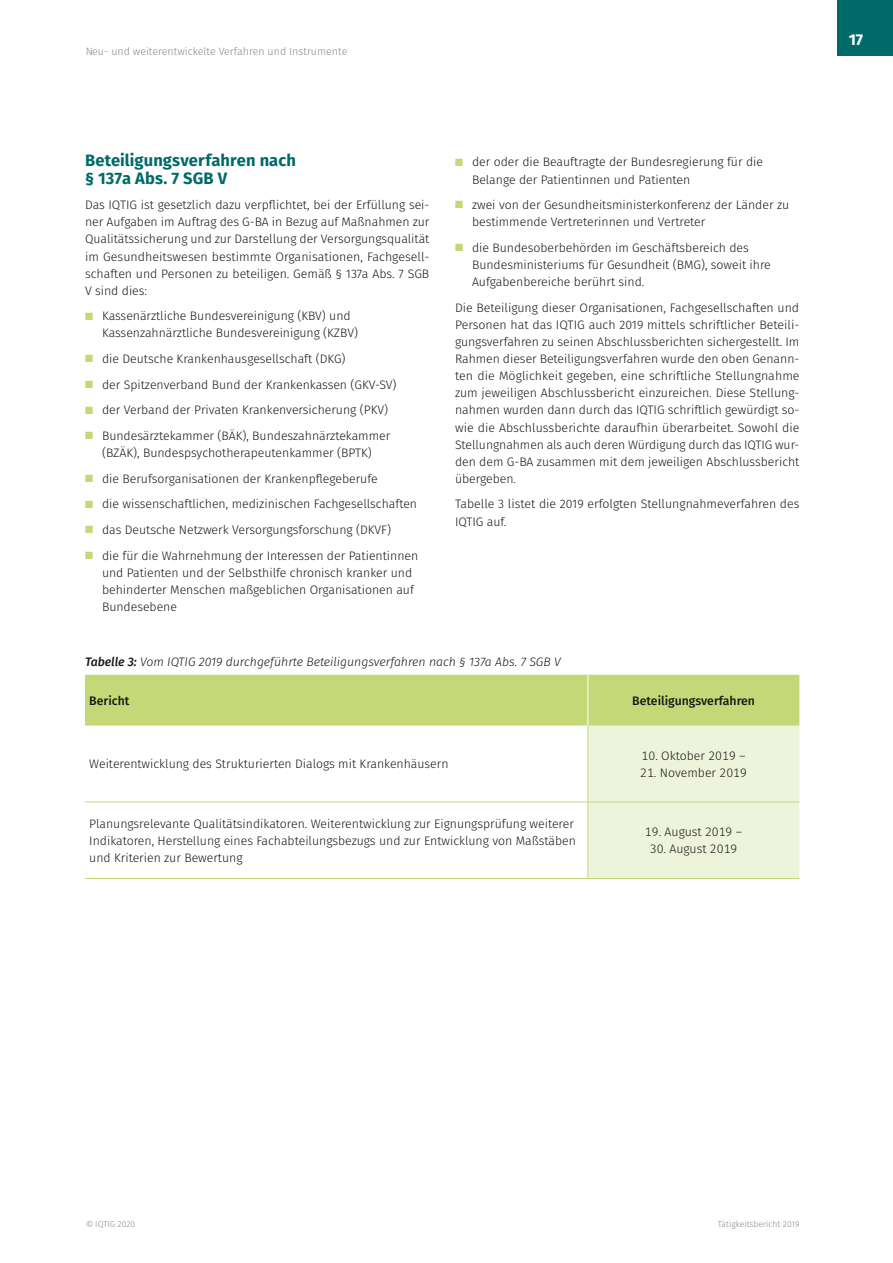
<style>
.page{position:relative;width:893px;height:1263px;background:#fff}
.page>*{position:absolute;margin:0;border:0;box-sizing:border-box;transform-origin:0 0}
.t1{font:700 16.5px/17.1px "Fira Sans";letter-spacing:.005em;color:#006a6a}
.t2{font:700 15.6px "Fira Sans";color:#fff}
.Tabelle_1_light{font:300 12.3px/17.1px "Fira Sans";color:#181716}
.t3{font:italic 300 12.3px "Fira Sans";color:#181716}
.Tabelle_1_bold{font:500 12.3px "Fira Sans";color:#181716}
.t4{font:300 10.65px "Fira Sans";color:#868786}
.t5{font:300 8.55px "Fira Sans";color:#868786}
.s1{color:#c5d877}
.s2{font-weight:500}
.s3{font-size:9.75px}
</style>
<div class="page">
<div style="left:838px;top:0;width:55px;height:55px;background:#006a6a"></div>
<svg style="left:85px;top:675px;width:714px;height:203px"></svg>
<hr style="left:85px;top:801px;width:503px;height:1px;background:#c5d877">
<hr style="left:588px;top:801px;width:211px;height:1px;background:#c5d877">
<hr style="left:587px;top:675px;width:1px;height:51px;background:#fff">
<hr style="left:85px;top:878px;width:503px;height:1px;background:#c5d877">
<hr style="left:587px;top:726px;width:1px;height:75px;background:#c5d877">
<hr style="left:587px;top:802px;width:1px;height:76px;background:#c5d877">
<hr style="left:588px;top:878px;width:211px;height:1px;background:#c5d877">
<p class="t4" style="left:85px;top:44px;width:264px">Neu- und weiterentwickelte Verfahren und Instrumente</p>
<h2 class="t1" style="left:85px;top:151px;width:212px">Beteiligungsverfahren nach § 137a Abs. 7 SGB V</h2>
<p class="Tabelle_1_light" style="left:85px;top:196px;width:346px;text-align:justify">Das IQTIG ist gesetzlich dazu verpflichtet, bei der Erfüllung sei&shy;ner Aufgaben im Auftrag des G-BA in Bezug auf Maßnahmen zur Qualitätssicherung und zur Darstellung der Versorgungsqualität im Gesundheitswesen bestimmte Organisationen, Fachgesell&shy;schaften und Personen zu beteiligen. Gemäß § 137a Abs. 7 SGB V sind dies:</p>
<p class="Tabelle_1_light" style="left:102px;top:307px;width:258px;text-indent:-17px"><span class="s1">■</span> Kassenärztliche Bundesvereinigung (KBV) und<br>Kassenzahnärztliche Bundesvereinigung (KZBV)</p>
<p class="Tabelle_1_light" style="left:85px;top:350px;width:262px"><span class="s1">■</span> die Deutsche Krankenhausgesellschaft (DKG)</p>
<p class="Tabelle_1_light" style="left:85px;top:376px;width:313px"><span class="s1">■</span> der Spitzenverband Bund der Krankenkassen (GKV-SV)</p>
<p class="Tabelle_1_light" style="left:85px;top:401px;width:305px"><span class="s1">■</span> der Verband der Privaten Krankenversicherung (PKV)</p>
<p class="Tabelle_1_light" style="left:85px;top:427px;width:307px;text-align:center"><span class="s1">■</span> Bundesärztekammer (BÄK), Bundeszahnärztekammer (BZÄK), Bundespsychotherapeutenkammer (BPTK)</p>
<p class="Tabelle_1_light" style="left:85px;top:470px;width:294px"><span class="s1">■</span> die Berufsorganisationen der Krankenpflegeberufe</p>
<p class="Tabelle_1_light" style="left:85px;top:496px;width:334px"><span class="s1">■</span> die wissenschaftlichen, medizinischen Fachgesellschaften</p>
<p class="Tabelle_1_light" style="left:85px;top:521px;width:308px"><span class="s1">■</span> das Deutsche Netzwerk Versorgungsforschung (DKVF)</p>
<p class="Tabelle_1_light" style="left:102px;top:547px;width:318px;text-indent:-17px"><span class="s1">■</span> die für die Wahrnehmung der Interessen der Patientinnen und Patienten und der Selbsthilfe chronisch kranker und behinderter Menschen maßgeblichen Organisationen auf Bundesebene</p>
<p class="Tabelle_1_light" style="left:472px;top:154px;width:293px;text-indent:-17px"><span class="s1">■</span> der oder die Beauftragte der Bundesregierung für die<br>Belange der Patientinnen und Patienten</p>
<p class="Tabelle_1_light" style="left:472px;top:196px;width:319px;text-indent:-17px"><span class="s1">■</span> zwei von der Gesundheitsministerkonferenz der Länder zu bestimmende Vertreterinnen und Vertreter</p>
<p class="Tabelle_1_light" style="left:472px;top:239px;width:300px;text-indent:-17px"><span class="s1">■</span> die Bundesoberbehörden im Geschäftsbereich des<br>Bundesministeriums für Gesundheit (BMG), soweit ihre<br>Aufgabenbereiche berührt sind.</p>
<p class="Tabelle_1_light" style="left:455px;top:299px;width:346px;text-align:justify">Die Beteiligung dieser Organisationen, Fachgesellschaften und Personen hat das IQTIG auch 2019 mittels schriftlicher Beteili&shy;gungsverfahren zu seinen Abschlussberichten sichergestellt. Im Rahmen dieser Beteiligungsverfahren wurde den oben Genann&shy;ten die Möglichkeit gegeben, eine schriftliche Stellungnahme zum jeweiligen Abschlussbericht einzureichen. Diese Stellung&shy;nahmen wurden dann durch das IQTIG schriftlich gewürdigt so&shy;wie die Abschlussberichte daraufhin überarbeitet. Sowohl die Stellungnahmen als auch deren Würdigung durch das IQTIG wur&shy;den dem G-BA zusammen mit dem jeweiligen Abschlussbericht übergeben.</p>
<p class="Tabelle_1_light" style="left:455px;top:496px;width:346px">Tabelle 3 listet die 2019 erfolgten Stellungnahmeverfahren des<br>IQTIG auf.</p>
<p class="t3" style="left:85px;top:653px;width:477px"><span class="s2">Tabelle 3:</span> Vom IQTIG 2019 durchgeführte Beteiligungsverfahren nach § 137a Abs. 7 SGB V</p>
<p class="Tabelle_1_bold" style="left:89px;top:691px;width:42px">Bericht</p>
<p class="Tabelle_1_bold" style="left:632px;top:691px;width:124px">Beteiligungsverfahren</p>
<p class="Tabelle_1_light" style="left:89px;top:755px;width:361px">Weiterentwicklung des Strukturierten Dialogs mit Krankenhäusern</p>
<p class="Tabelle_1_light" style="left:642px;top:747px;width:106px">10. Oktober 2019 –</p>
<p class="Tabelle_1_light" style="left:640px;top:764px;width:108px">21. November 2019</p>
<p class="Tabelle_1_light" style="left:89px;top:815px;width:488px">Planungsrelevante Qualitätsindikatoren. Weiterentwicklung zur Eignungsprüfung weiterer<br>Indikatoren, Herstellung eines Fachabteilungsbezugs und zur Entwicklung von Maßstäben und Kriterien zur Bewertung</p>
<p class="Tabelle_1_light" style="left:645px;top:823px;width:99px">19. August 2019 –</p>
<p class="Tabelle_1_light" style="left:650px;top:840px;width:89px">30. August 2019</p>
<p class="t2" style="left:849px;top:26px;width:16px">17</p>
<p class="t5" style="left:85px;top:1218px;width:52px"><span class="s3">©</span> IQTIG 2020</p>
<p class="t5" style="left:718px;top:1217px;width:83px">Tätigkeitsbericht 2019</p>
</div>
